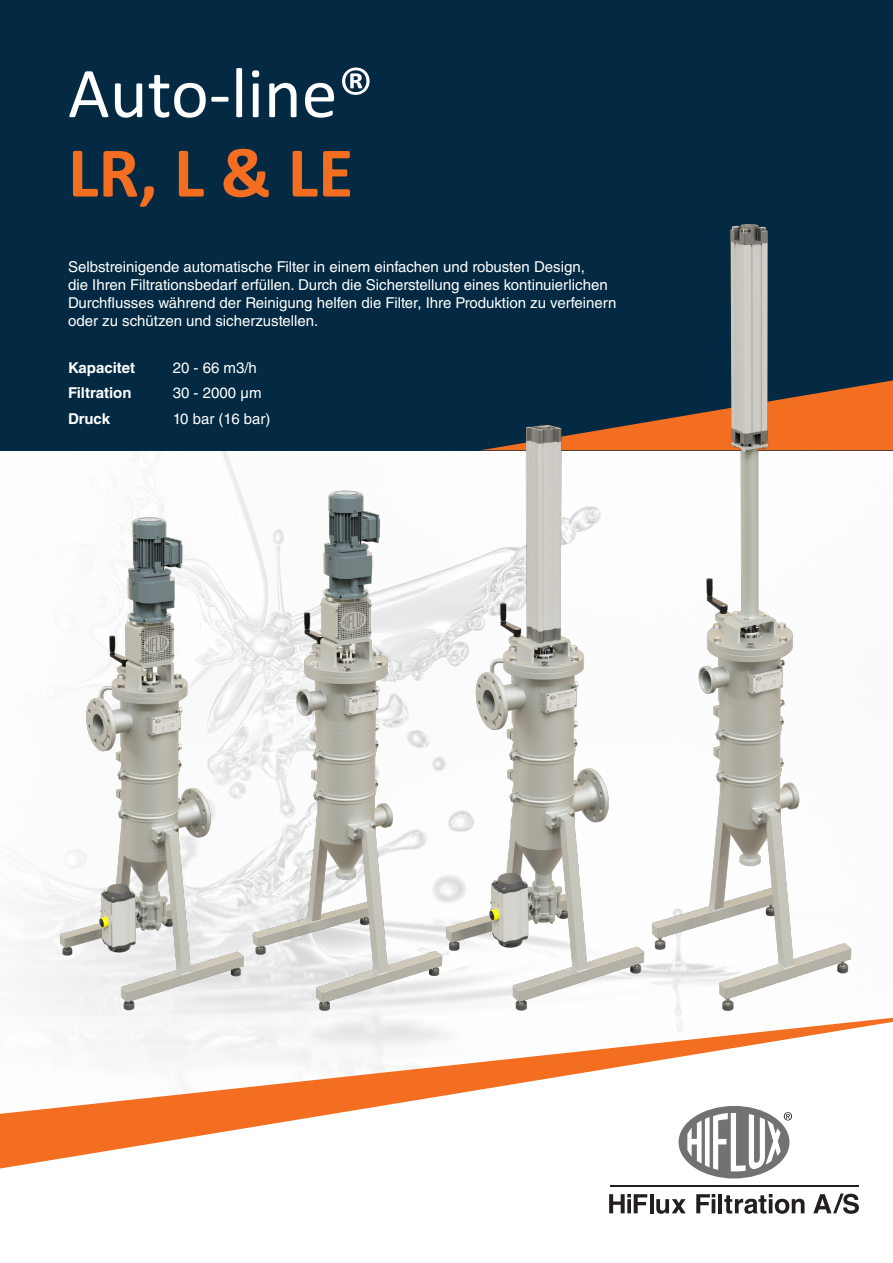
<style>
.page{position:relative;width:893px;height:1263px;background:#fff}
.page>*{position:absolute;margin:0;border:0;box-sizing:border-box;transform-origin:0 0}
.t1{font:72px "Calibri";color:#fff}
.t2{font:700 72px "Calibri";color:#f36e21}
.brødtekst{font:15px/18px "Helvetica LT Std";color:#fff}
.t3{font:700 15px "Helvetica LT Std";color:#fff}
</style>
<div class="page">
<div style="left:0;top:0;width:893px;height:450px;background:#032a42"></div>
<div style="left:679px;top:1106px;width:110px;height:72px;background:#717271;border-radius:50%"></div>
<svg style="left:695px;top:1168px;width:78px;height:3px"></svg>
<hr style="left:610px;top:1185px;width:248px;height:1px;background:#231f20">
<svg style="left:609px;top:1194px;width:38px;height:19px"></svg>
<hr style="left:650px;top:1194px;width:4px;height:19px;background:#231f20">
<svg style="left:656px;top:1199px;width:30px;height:15px"></svg>
<svg style="left:696px;top:1194px;width:19px;height:19px"></svg>
<hr style="left:718px;top:1194px;width:4px;height:19px;background:#231f20">
<svg style="left:724px;top:1194px;width:80px;height:20px"></svg>
<svg style="left:813px;top:1193px;width:46px;height:21px"></svg>
<svg style="left:0;top:1018px;width:892px;height:150px"></svg>
<img style="left:25px;top:513px;width:165px;height:502px">
<img style="left:190px;top:487px;width:218px;height:529px">
<img style="left:408px;top:425px;width:199px;height:586px">
<img style="left:607px;top:224px;width:286px;height:798px">
<p class="t1" style="left:68px;top:43px;width:308px">Auto-line®</p>
<p class="t2" style="left:68px;top:122px;width:287px">LR, L &amp; LE</p>
<p class="brødtekst" style="left:68px;top:257px;width:550px">Selbstreinigende automatische Filter in einem einfachen und robusten Design,<br>die Ihren Filtrationsbedarf erfüllen. Durch die Sicherstellung eines kontinuierlichen Durchflusses während der Reinigung helfen die Filter, Ihre Produktion zu verfeinern oder zu schützen und sicherzustellen.</p>
<p class="t3" style="left:68px;top:358px;width:68px">Kapacitet</p>
<p class="brødtekst" style="left:173px;top:358px;width:86px">20 - 66 m3/h</p>
<p class="t3" style="left:68px;top:384px;width:65px">Filtration</p>
<p class="brødtekst" style="left:173px;top:384px;width:90px">30 - 2000 µm</p>
<p class="t3" style="left:68px;top:409px;width:43px">Druck</p>
<p class="brødtekst" style="left:173px;top:409px;width:99px">10 bar (16 bar)</p>
</div>
